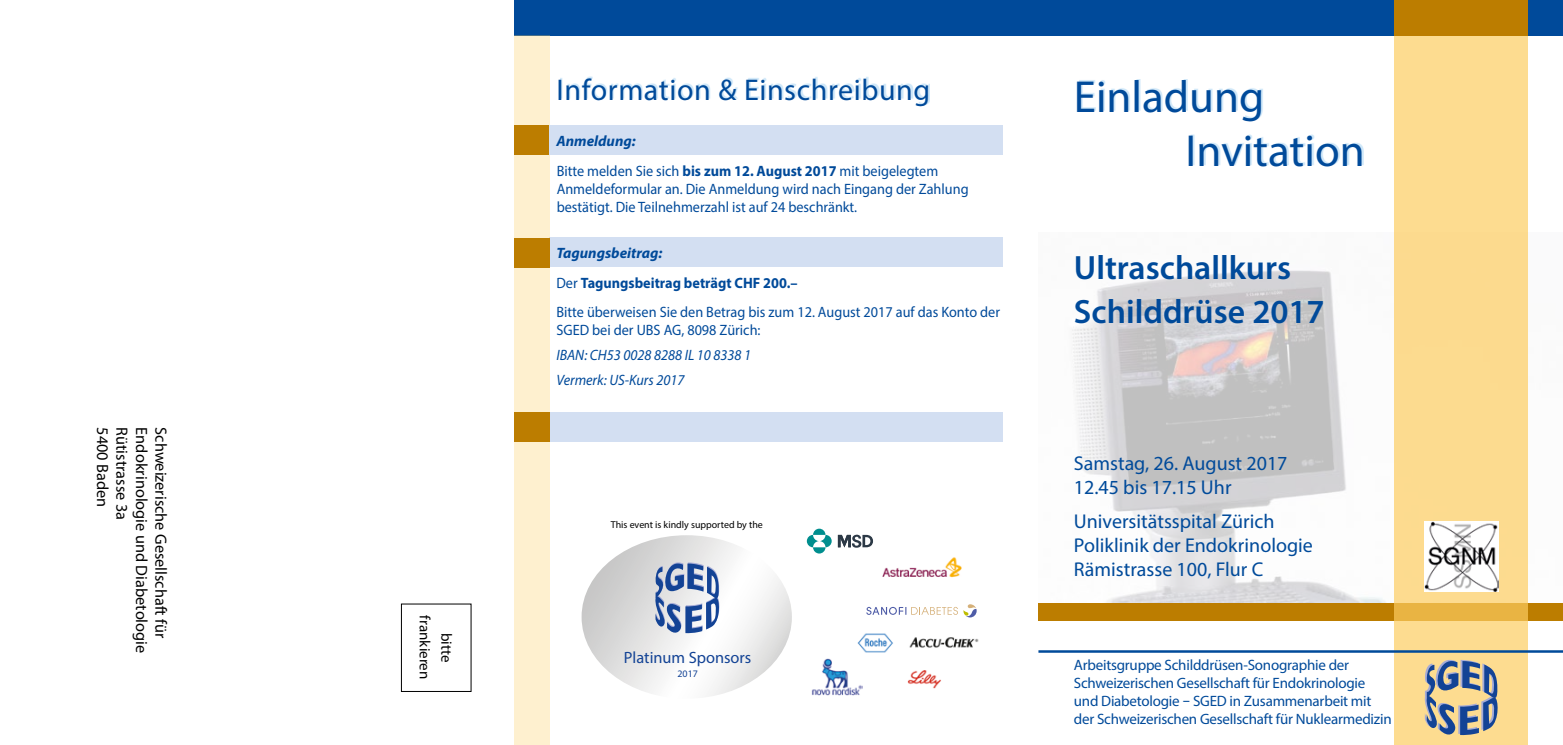
<style>
.page{position:relative;width:1563px;height:745px;background:#fff}
.page>*{position:absolute;margin:0;border:0;box-sizing:border-box;transform-origin:0 0}
.t1{font:45px/54px "Myriad Pro";color:#004a9a}
.t2{font:600 33.75px/44px "Myriad Pro";color:#004a9a}
.t3{font:30px "Myriad Pro";letter-spacing:.02em;color:#004a9a}
.t4{font:20px/24px "Myriad Pro";color:#004a9a}
.t5{font:16.38px "Myriad Pro";color:#134395}
.t6{font:16.25px "Myriad Pro";color:#000}
.t7{font:15px/18px "Myriad Pro";letter-spacing:-.005em;color:#004a9a;scale:.95 1}
.t8{font:15px/18px "Myriad Pro";letter-spacing:-.005em;color:#004a9a}
.t9{font:italic 15px/25.1px "Myriad Pro";color:#004a9a;scale:.95 1}
.t10{font:italic 700 15px "Myriad Pro";color:#004a9a}
.t11{font:15px/21.5px "Myriad Pro";color:#000;text-align:center}
.t12{font:10px "Myriad Pro";color:#000}
.t13{font:10px "Myriad Pro";color:#134395}
.s1{font-weight:700}
.s2{font-family:"Trebuchet MS"}
</style>
<div class="page">
<img style="left:1072px;top:233px;width:456px;height:369px">
<div style="left:549px;top:412px;width:454px;height:30px;background:#d3dff2"></div>
<div style="left:549px;top:237px;width:454px;height:30px;background:#d3dff2"></div>
<div style="left:1038px;top:602px;width:525px;height:18px;background:#bc7d00"></div>
<div style="left:1394px;top:35px;width:133px;height:709px;background:#fddb8f"></div>
<div style="left:1038px;top:0;width:525px;height:35px;background:#004a9a"></div>
<hr style="left:1038px;top:649px;width:525px;height:3px;background:#004a9a">
<div style="left:1394px;top:0;width:133px;height:35px;background:#bc7d00"></div>
<svg style="left:1079px;top:79px;width:284px;height:86px"></svg>
<div style="left:514px;top:0;width:524px;height:35px;background:#004a9a"></div>
<svg style="left:560px;top:77px;width:370px;height:28px"></svg>
<div style="left:514px;top:35px;width:35px;height:709px;background:#fef0cf"></div>
<div style="left:514px;top:125px;width:35px;height:30px;background:#bc7d00"></div>
<div style="left:514px;top:412px;width:35px;height:30px;background:#bc7d00"></div>
<div style="left:514px;top:237px;width:35px;height:30px;background:#bc7d00"></div>
<svg style="left:581px;top:535px;width:211px;height:161px"></svg>
<svg style="left:813px;top:528px;width:12px;height:6px"></svg>
<svg style="left:813px;top:547px;width:12px;height:6px"></svg>
<svg style="left:807px;top:534px;width:11px;height:13px"></svg>
<svg style="left:820px;top:534px;width:11px;height:13px"></svg>
<svg style="left:838px;top:534px;width:35px;height:13px"></svg>
<img style="left:907px;top:670px;width:34px;height:19px">
<img style="left:812px;top:658px;width:51px;height:37px">
<img style="left:857px;top:633px;width:122px;height:20px">
<svg style="left:866px;top:604px;width:110px;height:13px"></svg>
<img style="left:882px;top:557px;width:80px;height:21px">
<svg style="left:1424px;top:660px;width:73px;height:74px"></svg>
<div style="left:549px;top:125px;width:454px;height:30px;background:#d3dff2"></div>
<img style="left:1424px;top:521px;width:74px;height:70px">
<p class="t6" style="left:113px;top:427px;width:81px;rotate:90deg">5400 Baden</p>
<p class="t6" style="left:132px;top:427px;width:94px;rotate:90deg">Rütistrasse 3a</p>
<p class="t6" style="left:152px;top:427px;width:227px;rotate:90deg">Endokrinologie und Diabetologie</p>
<p class="t6" style="left:171px;top:427px;width:212px;rotate:90deg">Schweizerische Gesellschaft für</p>
<p class="t11" style="left:457px;top:615px;width:65px;rotate:90deg">bitte frankieren</p>
<h3 class="t3" style="left:556px;top:71px;width:375px">Information &amp; Einschreibung</h3>
<p class="t10" style="left:556px;top:131px;width:81px">Anmeldung:</p>
<p class="t7" style="left:557px;top:162px;width:435px">Bitte melden Sie sich <span class="s1">bis zum 12. August 2017</span> mit beigelegtem<br>Anmeldeformular an. Die Anmeldung wird nach Eingang der Zahlung bestätigt. Die Teilnehmerzahl ist auf 24 beschränkt.</p>
<p class="t10" style="left:556px;top:243px;width:108px">Tagungsbeitrag:</p>
<p class="t7" style="left:556px;top:268px;width:468px;line-height:28.6px">Der <span class="s1">Tagungsbeitrag beträgt CHF 200.–<br></span>Bitte überweisen Sie den Betrag bis zum 12. August 2017 auf das Konto der</p>
<p class="t7" style="left:556px;top:320px;width:216px">SGED bei der UBS AG, 8098 Zürich:</p>
<p class="t9" style="left:556px;top:342px;width:206px">IBAN: CH53 0028 8288 IL 10 8338 1<br>Vermerk: US-Kurs 2017</p>
<p class="t12" style="left:611px;top:517px;width:154px">This event is kindly supported by the</p>
<p class="t5" style="left:624px;top:647px;width:129px">Platinum Sponsors</p>
<p class="t13" style="left:677px;top:667px;width:22px">2017</p>
<h1 class="t1" style="left:1185px;top:69px;width:181px;text-indent:-112px">Einladung<br>Invitation</h1>
<h2 class="t2" style="left:1074px;top:244px;width:252px">Ultraschallkurs<br>Schilddrüse 2017</h2>
<h3 class="t4" style="left:1074px;top:450px;width:215px">Samstag, 26. August 2017<br>12.45 bis 17.15 Uhr</h3>
<h3 class="t4" style="left:1074px;top:509px;width:240px">Universitätsspital Zürich<br>Poliklinik der Endokrinologie<br>Rämistrasse 100, Flur C</h3>
<p class="t8" style="left:1074px;top:655px;width:319px">Arbeitsgruppe Schilddrüsen-Sonographie der Schweizerischen Gesellschaft für Endokrinologie und Diabetologie <span class="s2">−</span> SGED in Zusammenarbeit mit der Schweizerischen Gesellschaft für Nuklearmedizin</p>
</div>
